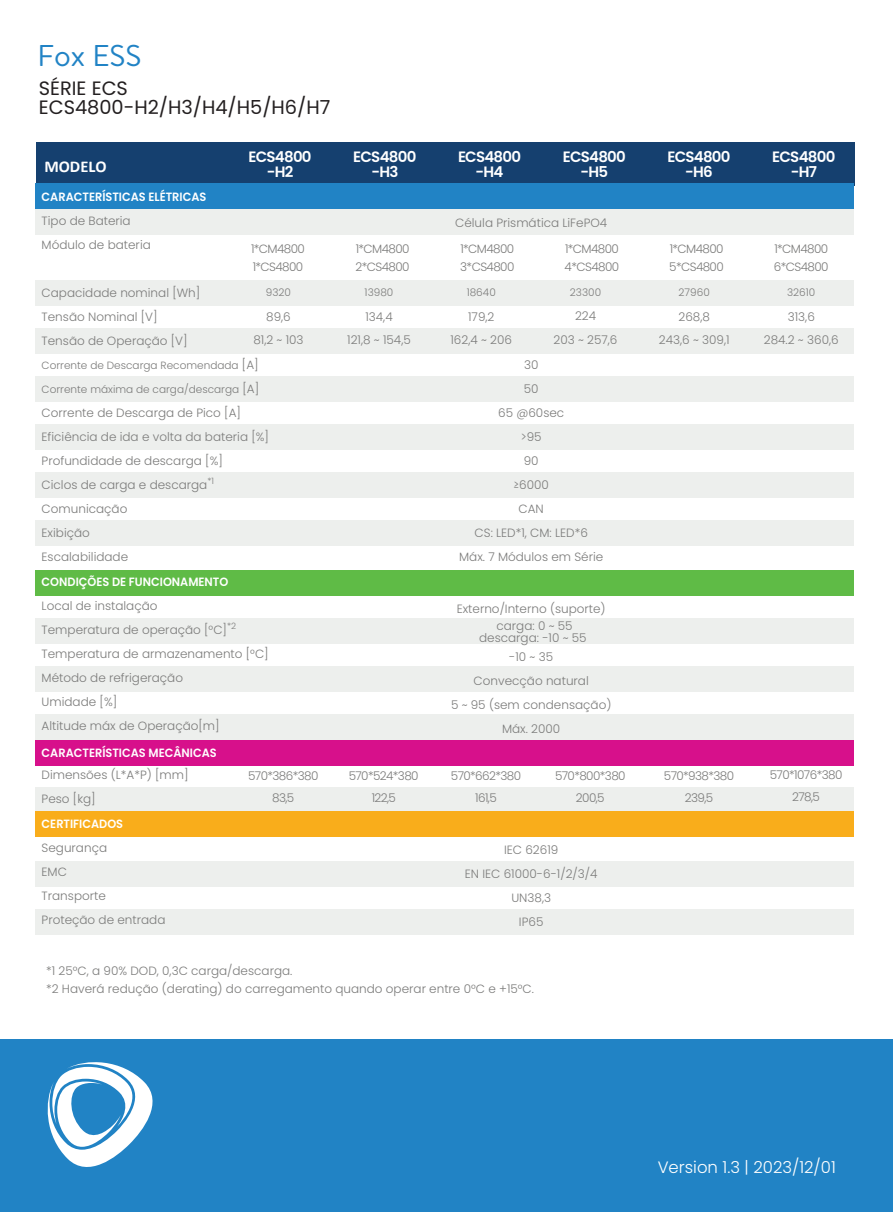
<style>
.page{position:relative;width:893px;height:1212px;background:#fff}
.page>*{position:absolute;margin:0;border:0;box-sizing:border-box;transform-origin:0 0}
.t1{font:30px "Brandon Text";color:#2183c5}
.t2{font:19.35px "Poppins";color:#231f20}
.t3{font:300 16.5px "Poppins";color:#fff}
.t4{font:700 16.5px "Calibri";color:#fff}
.t5{font:600 15px/15px "Poppins";letter-spacing:-.05em;color:#fff;text-align:center}
.t6{font:300 12px/24px "Poppins";color:#7b7b7a}
.t7{font:300 12px/18.3px "Poppins";letter-spacing:-.05em;color:#7b7b7a}
.t8{font:600 12px "Poppins";color:#fff;scale:.94 1}
.t9{font:300 10.5px "Poppins";color:#7b7b7a}
.s1{font-size:12px}
</style>
<div class="page">
<div style="left:36px;top:142px;width:818px;height:43px;background:#15406f"></div>
<div style="left:36px;top:209px;width:818px;height:26px;background:#edefed"></div>
<div style="left:36px;top:183px;width:818px;height:26px;background:#2183c5"></div>
<div style="left:36px;top:571px;width:818px;height:25px;background:#5fbb46"></div>
<div style="left:36px;top:280px;width:818px;height:25px;background:#edefed"></div>
<div style="left:36px;top:328px;width:818px;height:25px;background:#edefed"></div>
<div style="left:36px;top:376px;width:818px;height:25px;background:#edefed"></div>
<div style="left:36px;top:424px;width:818px;height:25px;background:#edefed"></div>
<div style="left:36px;top:472px;width:818px;height:25px;background:#edefed"></div>
<div style="left:36px;top:520px;width:818px;height:25px;background:#edefed"></div>
<div style="left:36px;top:619px;width:818px;height:25px;background:#edefed"></div>
<div style="left:36px;top:667px;width:818px;height:25px;background:#edefed"></div>
<div style="left:36px;top:715px;width:818px;height:25px;background:#edefed"></div>
<div style="left:36px;top:788px;width:818px;height:25px;background:#edefed"></div>
<div style="left:36px;top:861px;width:818px;height:25px;background:#edefed"></div>
<div style="left:36px;top:909px;width:818px;height:25px;background:#edefed"></div>
<div style="left:36px;top:740px;width:818px;height:25px;background:#d7108b"></div>
<div style="left:36px;top:811px;width:818px;height:26px;background:#f9ad1b"></div>
<div style="left:0;top:1039px;width:893px;height:173px;background:#2183c5"></div>
<svg style="left:47px;top:1062px;width:106px;height:105px"></svg>
<h1 class="t1" style="left:37px;top:35px;width:106px">Fox ESS</h1>
<h2 class="t2" style="left:39px;top:77px;width:91px">SÉRIE ECS</h2>
<h2 class="t2" style="left:39px;top:96px;width:293px">ECS4800-H2/H3/H4/H5/H6/H7</h2>
<h3 class="t4" style="left:44px;top:155px;width:64px">MODELO</h3>
<p class="t8" style="left:42px;top:189px;width:177px">CARACTERÍSTICAS ELÉTRICAS</p>
<p class="t5" style="left:249px;top:150px;width:65px">ECS4800 -H2</p>
<p class="t5" style="left:353px;top:150px;width:65px">ECS4800 -H3</p>
<p class="t5" style="left:458px;top:150px;width:65px">ECS4800 -H4</p>
<p class="t5" style="left:563px;top:150px;width:65px">ECS4800 -H5</p>
<p class="t5" style="left:667px;top:150px;width:65px">ECS4800 -H6</p>
<p class="t5" style="left:772px;top:150px;width:65px">ECS4800 -H7</p>
<p class="t6" style="left:42px;top:209px;width:111px">Tipo de Bateria<br>Módulo de bateria</p>
<p class="t6" style="left:42px;top:281px;width:160px">Capacidade nominal [Wh]<br>Tensão Nominal [V]<br>Tensão de Operação [V]</p>
<p class="t9" style="left:42px;top:360px;width:218px">Corrente de Descarga Recomendada <span class="s1">[A]</span></p>
<p class="t9" style="left:42px;top:384px;width:219px">Corrente máxima de carga/descarga <span class="s1">[A]</span></p>
<p class="t6" style="left:42px;top:401px;width:229px">Corrente de Descarga de Pico [A]<br>Eficiência de ida e volta da bateria [%]<br>Profundidade de descarga [%]<br>Ciclos de carga e descarga<sup>*1<br></sup>Comunicação<br>Exibição<br>Escalabilidade</p>
<p class="t6" style="left:42px;top:594px;width:229px">Local de instalação<br>Temperatura de operação [°C]<sup>*2<br></sup>Temperatura de armazenamento [°C]<br>Método de refrigeração<br>Umidade [%]<br>Altitude máx de Operação[m]</p>
<p class="t6" style="left:455px;top:211px;width:154px">Célula Prismática LiFePO4</p>
<p class="t7" style="left:251px;top:240px;width:55px">1*CM4800<br>1*CS4800</p>
<p class="t7" style="left:356px;top:240px;width:56px">1*CM4800<br>2*CS4800</p>
<p class="t7" style="left:460px;top:240px;width:56px">1*CM4800<br>3*CS4800</p>
<p class="t7" style="left:565px;top:240px;width:56px">1*CM4800<br>4*CS4800</p>
<p class="t7" style="left:669px;top:240px;width:56px">1*CM4800<br>5*CS4800</p>
<p class="t9" style="left:266px;top:286px;width:27px">9320</p>
<p class="t9" style="left:365px;top:286px;width:30px">13980</p>
<p class="t9" style="left:467px;top:286px;width:31px">18640</p>
<p class="t9" style="left:570px;top:286px;width:33px">23300</p>
<p class="t9" style="left:679px;top:286px;width:33px">27960</p>
<p class="t6" style="left:266px;top:305px;width:26px">89,6</p>
<p class="t6" style="left:365px;top:305px;width:29px">134,4</p>
<p class="t6" style="left:468px;top:305px;width:28px">179,2</p>
<p class="t6" style="left:575px;top:304px;width:23px">224</p>
<p class="t6" style="left:678px;top:305px;width:33px">268,8</p>
<p class="t6" style="left:253px;top:327px;width:52px">81,2 ~ 103</p>
<p class="t6" style="left:347px;top:327px;width:65px">121,8 ~ 154,5</p>
<p class="t6" style="left:450px;top:327px;width:63px">162,4 ~ 206</p>
<p class="t6" style="left:553px;top:327px;width:65px">203 ~ 257,6</p>
<p class="t6" style="left:659px;top:327px;width:72px">243,6 ~ 309,1</p>
<p class="t6" style="left:459px;top:353px;width:146px;text-align:center">30<br>50<br>65 @60sec<br>&gt;95<br>90<br>≥6000<br>CAN<br>CS: LED*1, CM: LED*6<br>Máx. 7 Módulos em Série</p>
<p class="t8" style="left:42px;top:575px;width:200px">CONDIÇÕES DE FUNCIONAMENTO</p>
<p class="t6" style="left:457px;top:596px;width:150px">Externo/Interno (suporte)</p>
<p class="t6" style="left:451px;top:644px;width:162px;text-align:center">-10 ~ 35<br>Convecção natural<br>5 ~ 95 (sem condensação)<br>Máx. 2000</p>
<p class="t6" style="left:479px;top:620px;width:109px;line-height:12px;text-align:center">carga: 0 ~ 55 descarga: -10 ~ 55</p>
<p class="t8" style="left:42px;top:746px;width:188px">CARACTERÍSTICAS MECÂNICAS</p>
<p class="t7" style="left:774px;top:240px;width:56px">1*CM4800<br>6*CS4800</p>
<p class="t9" style="left:787px;top:286px;width:30px">32610</p>
<p class="t6" style="left:788px;top:305px;width:29px">313,6</p>
<p class="t6" style="left:764px;top:327px;width:76px">284.2 ~ 360,6</p>
<p class="t6" style="left:42px;top:763px;width:148px">Dimensões (L*A*P) [mm]<br>Peso [kg]</p>
<p class="t6" style="left:42px;top:835px;width:125px">Segurança<br>EMC<br>Transporte<br>Proteção de entrada</p>
<p class="t8" style="left:42px;top:817px;width:88px">CERTIFICADOS</p>
<p class="t7" style="left:248px;top:767px;width:72px">570*386*380</p>
<p class="t7" style="left:349px;top:767px;width:71px">570*524*380</p>
<p class="t7" style="left:451px;top:767px;width:72px">570*662*380</p>
<p class="t7" style="left:555px;top:767px;width:72px">570*800*380</p>
<p class="t7" style="left:664px;top:767px;width:72px">570*938*380</p>
<p class="t7" style="left:770px;top:766px;width:74px">570*1076*380</p>
<p class="t6" style="left:272px;top:785px;width:24px">83,5</p>
<p class="t6" style="left:372px;top:785px;width:26px">122,5</p>
<p class="t6" style="left:475px;top:785px;width:23px">161,5</p>
<p class="t6" style="left:576px;top:785px;width:30px">200,5</p>
<p class="t6" style="left:685px;top:785px;width:30px">239,5</p>
<p class="t6" style="left:792px;top:785px;width:29px">278,5</p>
<p class="t6" style="left:465px;top:837px;width:134px;text-align:center">IEC 62619<br>EN IEC 61000-6-1/2/3/4<br>UN38,3<br>IP65</p>
<p class="t6" style="left:46px;top:962px;width:489px;line-height:18px">*1 25°C, a 90% DOD, 0,3C carga/descarga.<br>*2 Haverá redução (derating) do carregamento quando operar entre 0°C e +15°C.</p>
<h3 class="t3" style="left:658px;top:1158px;width:180px">Version 1.3 | 2023/12/01</h3>
</div>
